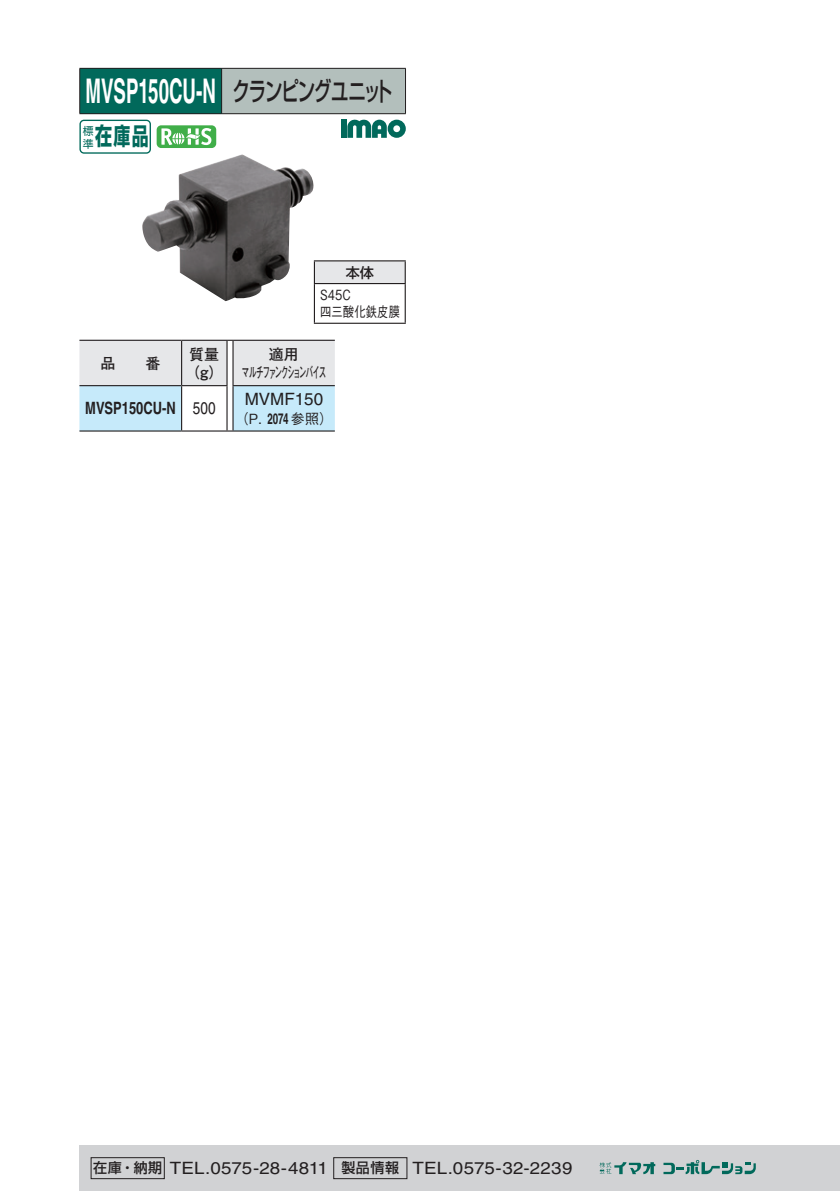
<style>
.page{position:relative;width:840px;height:1191px;background:#fff}
.page>*{position:absolute;margin:0;border:0;box-sizing:border-box;transform-origin:0 0}
.t1{font:700 34px "Helvetica LT Std";color:#fff;scale:.55 1}
.t2{font:700 23.8px "Shin Go Pro";color:#01695b;scale:.71 1}
.t3{font:17px "Helvetica LT Std";color:#231f20;scale:1.1 1}
.t4{font:700 17px "Helvetica LT Std";color:#231f20;scale:.76 1}
.t5{font:17px "Helvetica LT Std";color:#231f20}
.t6{font:700 15px/18px "Futo Go B101 Pr 6 N";letter-spacing:-.145em;color:#231f20;text-align:center}
.t7{font:500 14px/22.6px "Gothic BBB Pr 6 N";letter-spacing:.02em;color:#231f20;scale:.8 1}
.t8{font:500 14px "Gothic BBB Pr 6 N";letter-spacing:.02em;color:#231f20}
.t9{font:10.8px "Shin Go Pro";color:#01695b}
.s1{font-family:"Shin Go Pr 6 N";font-weight:500;font-size:26px;color:#231f20}
.s2{font-family:"Shin Go Pr 6 N"}
.s3{font-weight:400}
.s4{font-family:"Helvetica LT Std";font-weight:700;font-size:15px}
.s5{font-family:"Shin Go Pr 6 N";font-weight:500;font-size:14px}
</style>
<div class="page">
<div style="left:79px;top:1145px;width:760px;height:46px;background:#d1d2d4"></div>
<div style="left:91px;top:1157px;width:73px;height:22px;border:1px solid #231f20"></div>
<div style="left:333px;top:1157px;width:74px;height:22px;border:1px solid #231f20"></div>
<svg style="left:599px;top:1162px;width:56px;height:12px"></svg>
<svg style="left:663px;top:1160px;width:92px;height:14px"></svg>
<div style="left:80px;top:68px;width:141px;height:46px;background:#01695b"></div>
<div style="left:221px;top:68px;width:184px;height:46px;background:#b3bfbc"></div>
<hr style="left:79px;top:68px;width:142px;height:1px;background:#231f20">
<hr style="left:79px;top:69px;width:1px;height:44px;background:#231f20">
<hr style="left:221px;top:68px;width:184px;height:1px;background:#231f20">
<hr style="left:221px;top:69px;width:1px;height:44px;background:#231f20">
<hr style="left:405px;top:69px;width:1px;height:44px;background:#231f20">
<hr style="left:79px;top:113px;width:142px;height:1px;background:#231f20">
<hr style="left:221px;top:113px;width:184px;height:1px;background:#231f20">
<div style="left:314px;top:261px;width:91px;height:22px;background:#e6e7e9"></div>
<hr style="left:314px;top:260px;width:91px;height:1px;background:#231f20">
<svg style="left:314px;top:261px;width:1px;height:22px"></svg>
<svg style="left:404px;top:261px;width:1px;height:22px"></svg>
<hr style="left:314px;top:283px;width:91px;height:1px;background:#231f20">
<hr style="left:314px;top:284px;width:1px;height:39px;background:#231f20">
<hr style="left:404px;top:284px;width:1px;height:39px;background:#231f20">
<hr style="left:314px;top:323px;width:91px;height:1px;background:#231f20">
<div style="left:340px;top:120px;width:6px;height:18px;background:#01695b"></div>
<svg style="left:347px;top:119px;width:58px;height:19px"></svg>
<svg style="left:79px;top:120px;width:72px;height:34px"></svg>
<div style="left:156px;top:125px;width:60px;height:23px;background:#40ae49;border-radius:5px"></div>
<svg style="left:161px;top:128px;width:50px;height:17px"></svg>
<img style="left:142px;top:154px;width:172px;height:147px">
<svg style="left:79px;top:340px;width:255px;height:91px;background:#d5e3ea"></svg>
<hr style="left:233px;top:430px;width:101px;height:1px;background:#231f20">
<hr style="left:226px;top:341px;width:1px;height:44px;background:#231f20">
<hr style="left:226px;top:386px;width:1px;height:44px;background:#231f20">
<hr style="left:232px;top:341px;width:1px;height:44px;background:#231f20">
<hr style="left:232px;top:386px;width:1px;height:44px;background:#231f20">
<p class="t1" style="left:85px;top:71px;width:560px">MVSP150CU-N <span class="s1">クランピングユニット</span></p>
<p class="t2" style="left:83px;top:117px;width:94px"><sub>準</sub>在庫品</p>
<p class="t9" style="left:83px;top:122px;width:12px">標</p>
<p class="t7" style="left:320px;top:260px;width:69px;text-indent:26px"><span class="s2">本体<br></span>S４５C</p>
<p class="t7" style="left:320px;top:300px;width:101px">四三酸化鉄皮膜</p>
<p class="t6" style="left:100px;top:353px;width:61px">品　　番</p>
<p class="t6" style="left:185px;top:344px;width:41px">質量（g）</p>
<p class="t6" style="left:242px;top:344px;width:86px">適用<br>マルチファンクションバイス</p>
<p class="t4" style="left:85px;top:398px;width:173px">MVSP150CU-N <span class="s3">500</span></p>
<p class="t5" style="left:244px;top:389px;width:80px">MVMF150</p>
<p class="t8" style="left:235px;top:408px;width:100px">（P．<span class="s4">2074</span> 参照）</p>
<p class="t3" style="left:93px;top:1158px;width:437px"><span class="s5">在庫・納期</span> TEL.0575-28-4811 <span class="s5">製品情報</span> TEL.0575-32-2239</p>
</div>
